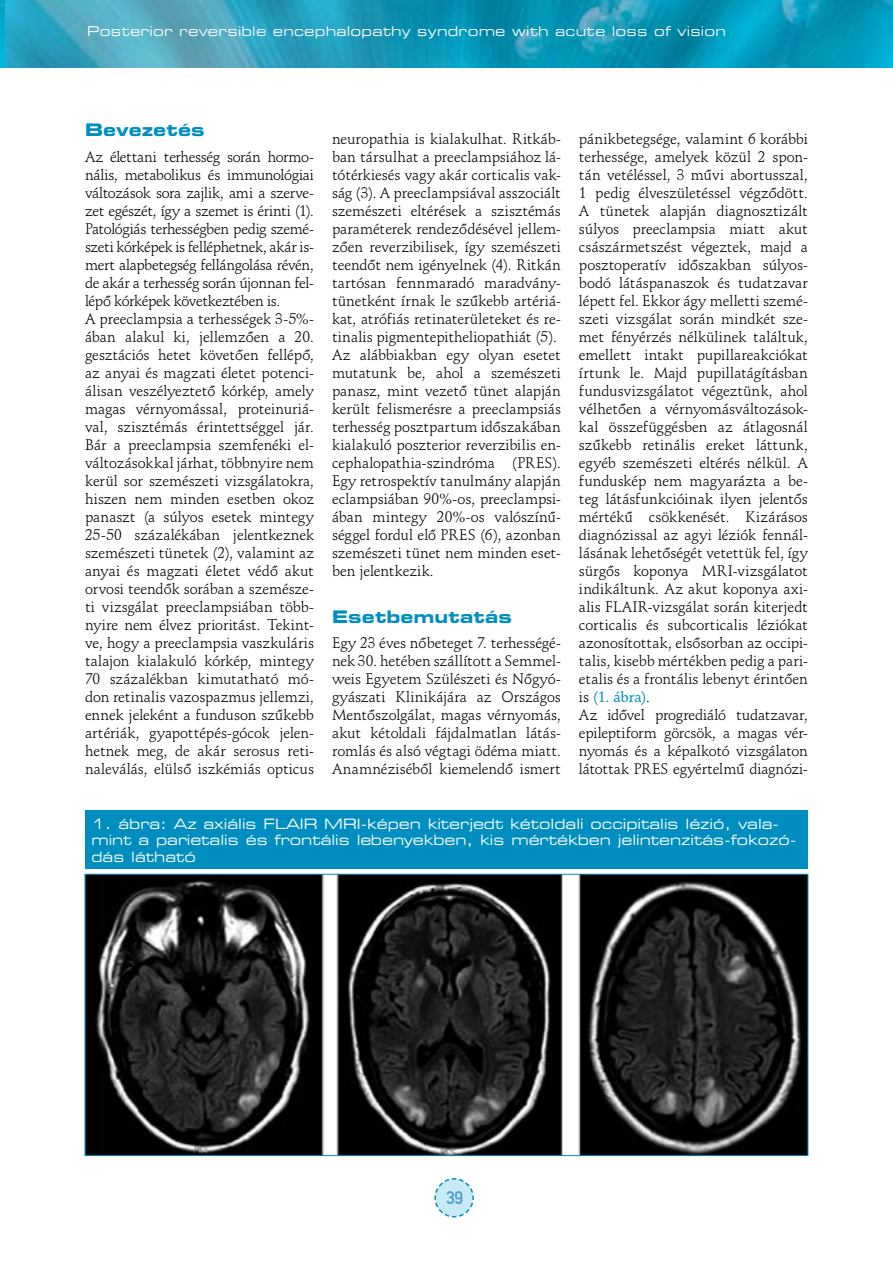
<style>
.page{position:relative;width:893px;height:1263px;background:#fff}
.page>*{position:absolute;margin:0;border:0;box-sizing:border-box;transform-origin:0 0}
.t1{font:18px "DIN Mittelschrift Alt PFL";color:#4a9eca}
.t2{font:700 17.25px "Square 721 Ex PFL";letter-spacing:.01em;color:#008ec0}
.t3{font:15px/18px "Schneidler PFL";letter-spacing:-.005em;color:#000;text-align:justify}
.t4{font:15px "Schneidler Md PFL";color:#008ec0}
.t5{font:14.25px/16.5px "Square 721 Ex PFL";color:#fff}
.t6{font:13.5px "Square 721 Ex PFL";letter-spacing:.015em;color:#fff}
.s1{font-family:"Schneidler PFL";color:#000}
</style>
<div class="page">
<img style="left:4px;top:0;width:889px;height:68px">
<svg style="left:434px;top:1178px;width:40px;height:40px"></svg>
<img style="left:0;top:0;width:4px;height:68px">
<img style="left:87px;top:876px;width:719px;height:278px">
<div style="left:85px;top:810px;width:723px;height:59px;background:#008ec0"></div>
<p class="t6" style="left:87px;top:23px;width:640px">Posterior reversible encephalopathy syndrome with acute loss of vision</p>
<p class="t2" style="left:85px;top:119px;width:121px">Bevezetés</p>
<p class="t3" style="left:85px;top:148px;width:230px;text-align:left">Az élettani terhesség során hormo&shy;nális, metabolikus és immunológiai változások sora zajlik, ami a szerve&shy;zet egészét, így a szemet is érinti (1).<br>Patológiás terhességben pedig szemé&shy;szeti kórképek is felléphetnek, akár is&shy;mert alapbetegség fellángolása révén, de akár a terhesség során újonnan fel&shy;lépő kórképek következtében is.<br>A preeclampsia a terhességek 3-5%- ában alakul ki, jellemzően a 20. gesztációs hetet követően fellépő, az anyai és magzati életet potenci&shy;álisan veszélyeztető kórkép, amely magas vérnyomással, proteinuriá&shy;val, szisztémás érintettséggel jár.<br>Bár a preeclampsia szemfenéki el&shy;változásokkal járhat, többnyire nem kerül sor szemészeti vizsgálatokra, hiszen nem minden esetben okoz panaszt (a súlyos esetek mintegy 25-50 százalékában jelentkeznek szemészeti tünetek (2), valamint az anyai és magzati életet védő akut orvosi teendők sorában a szemésze&shy;ti vizsgálat preeclampsiában több&shy;nyire nem élvez prioritást. Tekint&shy;ve, hogy a preeclampsia vaszkuláris talajon kialakuló kórkép, mintegy 70 százalékban kimutatható mó&shy;don retinalis vazospazmus jellemzi, ennek jeleként a funduson szűkebb artériák, gyapottépés-gócok jelen&shy;hetnek meg, de akár serosus reti&shy;naleválás, elülső iszkémiás opticus</p>
<p class="t3" style="left:332px;top:130px;width:230px;text-align:left">neuropathia is kialakulhat. Ritkáb&shy;ban társulhat a preeclampsiához lá&shy;tótérkiesés vagy akár corticalis vak&shy;ság (3). A preeclampsiával asszociált szemészeti eltérések a szisztémás paraméterek rendeződésével jellem&shy;zően reverzibilisek, így szemészeti teendőt nem igényelnek (4). Ritkán tartósan fennmaradó maradvány&shy;tünetként írnak le szűkebb artériá&shy;kat, atrófiás retinaterületeket és re&shy;tinalis pigmentepitheliopathiát (5).<br>Az alábbiakban egy olyan esetet mutatunk be, ahol a szemészeti panasz, mint vezető tünet alapján került felismerésre a preeclampsiás terhesség posztpartum időszakában kialakuló poszterior reverzibilis en&shy;cephalopathia-szindróma (PRES).<br>Egy retrospektív tanulmány alapján eclampsiában 90%-os, preeclampsi&shy;ában mintegy 20%-os valószínű&shy;séggel fordul elő PRES (6), azonban szemészeti tünet nem minden eset&shy;ben jelentkezik.</p>
<p class="t2" style="left:332px;top:606px;width:181px">Esetbemutatás</p>
<p class="t3" style="left:332px;top:634px;width:230px">Egy 23 éves nőbeteget 7. terhességé&shy;nek 30. hetében szállított a Semmel&shy;weis Egyetem Szülészeti és Nőgyó&shy;gyászati Klinikájára az Országos Mentőszolgálat, magas vérnyomás, akut kétoldali fájdalmatlan látás&shy;romlás és alsó végtagi ödéma miatt.<br>Anamnéziséből kiemelendő ismert</p>
<p class="t3" style="left:579px;top:130px;width:230px">pánikbetegsége, valamint 6 korábbi terhessége, amelyek közül 2 spon&shy;tán vetéléssel, 3 művi abortusszal, 1 pedig élveszületéssel végződött.<br>A tünetek alapján diagnosztizált súlyos preeclampsia miatt akut császármetszést végeztek, majd a posztoperatív időszakban súlyos&shy;bodó látáspanaszok és tudatzavar lépett fel. Ekkor ágy melletti szemé&shy;szeti vizsgálat során mindkét sze&shy;met fényérzés nélkülinek találtuk, emellett intakt pupillareakciókat írtunk le. Majd pupillatágításban fundusvizsgálatot végeztünk, ahol vélhetően a vérnyomásváltozások&shy;kal összefüggésben az átlagosnál szűkebb retinális ereket láttunk, egyéb szemészeti eltérés nélkül. A funduskép nem magyarázta a be&shy;teg látásfunkcióinak ilyen jelentős mértékű csökkenését. Kizárásos diagnózissal az agyi léziók fennál&shy;lásának lehetőségét vetettük fel, így sürgős koponya MRI-vizsgálatot indikáltunk. Az akut koponya axi&shy;alis FLAIR-vizsgálat során kiterjedt corticalis és subcorticalis léziókat azonosítottak, elsősorban az occipi&shy;talis, kisebb mértékben pedig a pari&shy;etalis és a frontális lebenyt érintően</p>
<p class="t4" style="left:579px;top:688px;width:72px"><span class="s1">is</span> (1. ábra)<span class="s1">.</span></p>
<p class="t3" style="left:579px;top:706px;width:230px">Az idővel progrediáló tudatzavar, epileptiform görcsök, a magas vér&shy;nyomás és a képalkotó vizsgálaton látottak PRES egyértelmű diagnózi-</p>
<p class="t5" style="left:91px;top:815px;width:706px">1. ábra: Az axiális FLAIR MRI-képen kiterjedt kétoldali occipitalis lézió, vala&shy;mint a parietalis és frontális lebenyekben, kis mértékben jelintenzitás-fokozó&shy;dás látható</p>
<p class="t1" style="left:446px;top:1187px;width:18px">39</p>
</div>
